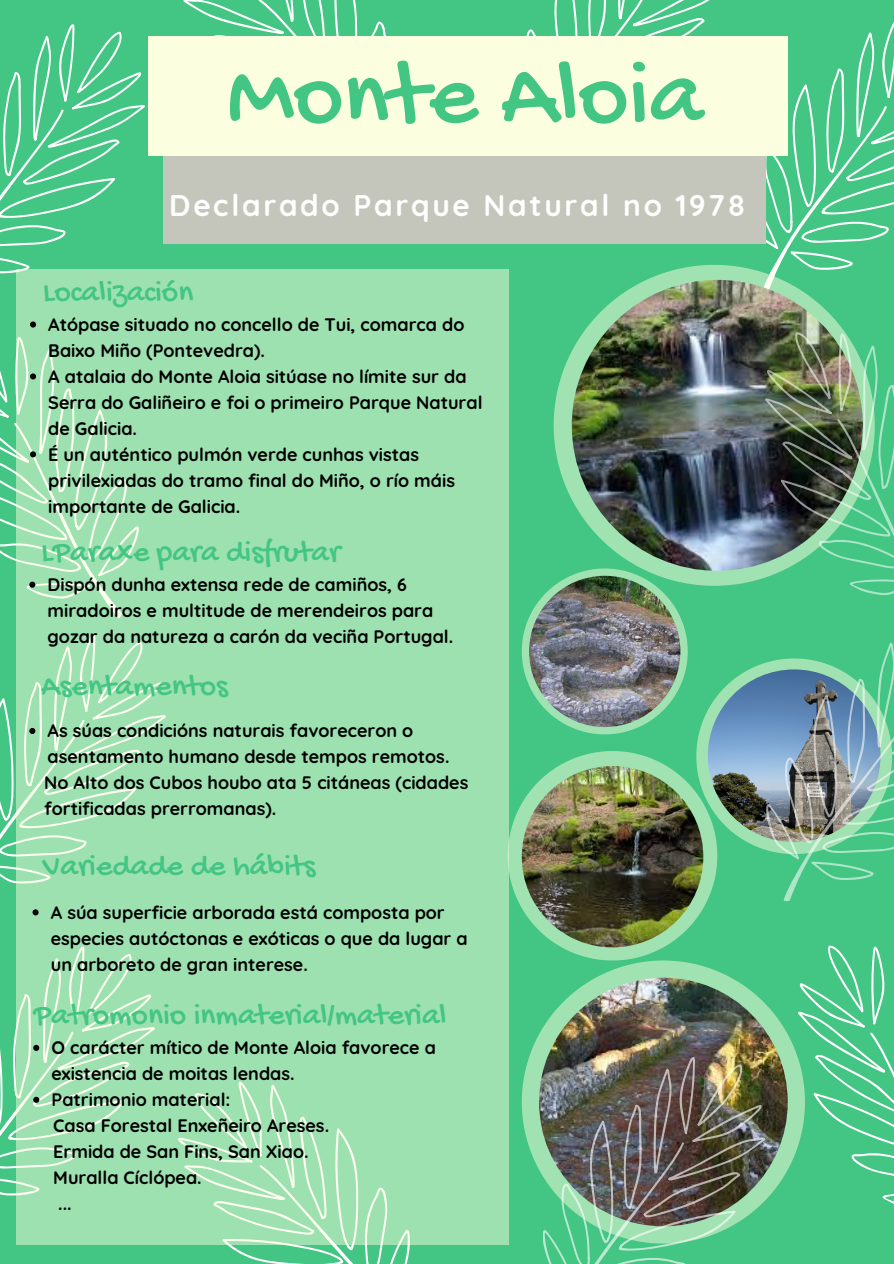
<style>
.page{position:relative;width:894px;height:1264px;background:#fff}
.page>*{position:absolute;margin:0;border:0;box-sizing:border-box;transform-origin:0 0}
.t1{font:96.15px "Gochi Hand";color:#43c583}
.t2{font:31.65px "Gochi Hand";color:#43c583}
.t3{font:700 29.85px "Quicksand";letter-spacing:.09em;color:#fff}
.t4{font:700 18px/26px "Quicksand";color:#000}
</style>
<div class="page">
<div style="left:0;top:0;width:893px;height:1263px;background:#43c583"></div>
<svg style="left:507px;top:0;width:222px;height:37px"></svg>
<svg style="left:745px;top:23px;width:148px;height:242px"></svg>
<svg style="left:173px;top:0;width:267px;height:37px"></svg>
<svg style="left:174px;top:1244px;width:267px;height:19px"></svg>
<div style="left:163px;top:131px;width:602px;height:113px;background:#c5c6bb"></div>
<svg style="left:0;top:24px;width:145px;height:250px"></svg>
<div style="left:148px;top:37px;width:639px;height:119px;background:#fbffe0"></div>
<div style="left:16px;top:269px;width:492px;height:975px;background:#9de1b0"></div>
<svg style="left:586px;top:265px;width:266px;height:64px"></svg>
<img style="left:571px;top:280px;width:291px;height:291px;border-radius:50%">
<svg style="left:30px;top:321px;width:6px;height:6px"></svg>
<svg style="left:0;top:337px;width:139px;height:282px"></svg>
<img style="left:507px;top:329px;width:386px;height:934px">
<svg style="left:0;top:634px;width:166px;height:281px"></svg>
<svg style="left:0;top:946px;width:155px;height:250px"></svg>
<h1 class="t1" style="left:227px;top:45px;width:477px">Monte Aloia</h1>
<h3 class="t3" style="left:169px;top:186px;width:577px">Declarado Parque Natural no 1978</h3>
<h2 class="t2" style="left:43px;top:275px;width:152px">Localización</h2>
<p class="t4" style="left:48px;top:311px;width:435px">Atópase situado no concello de Tui, comarca do Baixo Miño (Pontevedra).<br>A atalaia do Monte Aloia sitúase no límite sur da Serra do Galiñeiro e foi o primeiro Parque Natural de Galicia.<br>É un auténtico pulmón verde cunhas vistas privilexiadas do tramo final do Miño, o río máis importante de Galicia.</p>
<h2 class="t2" style="left:41px;top:535px;width:300px">LParaxe para disfrutar</h2>
<p class="t4" style="left:48px;top:571px;width:407px">Dispón dunha extensa rede de camiños, 6 miradoiros e multitude de merendeiros para gozar da natureza a carón da veciña Portugal.</p>
<h2 class="t2" style="left:41px;top:669px;width:188px">Asentamentos</h2>
<p class="t4" style="left:44px;top:717px;width:425px">As súas condicións naturais favoreceron o asentamento humano desde tempos remotos.<br>No Alto dos Cubos houbo ata 5 citáneas (cidades fortificadas prerromanas).</p>
<h2 class="t2" style="left:43px;top:849px;width:274px">Variedade de hábits</h2>
<p class="t4" style="left:51px;top:899px;width:418px">A súa superficie arborada está composta por especies autóctonas e exóticas o que da lugar a un arboreto de gran interese.</p>
<h2 class="t2" style="left:34px;top:998px;width:414px">Patromonio inmaterial/material</h2>
<p class="t4" style="left:51px;top:1034px;width:386px">O carácter mítico de Monte Aloia favorece a</p>
<p class="t4" style="left:51px;top:1060px;width:245px">existencia de moitas lendas.</p>
<p class="t4" style="left:51px;top:1086px;width:180px">Patrimonio material:</p>
<p class="t4" style="left:53px;top:1112px;width:277px">Casa Forestal Enxeñeiro Areses.</p>
<p class="t4" style="left:53px;top:1138px;width:257px">Ermida de San Fins, San Xiao.</p>
<p class="t4" style="left:53px;top:1164px;width:150px">Muralla Cíclópea.</p>
<p class="t4" style="left:58px;top:1190px;width:15px">...</p>
</div>
